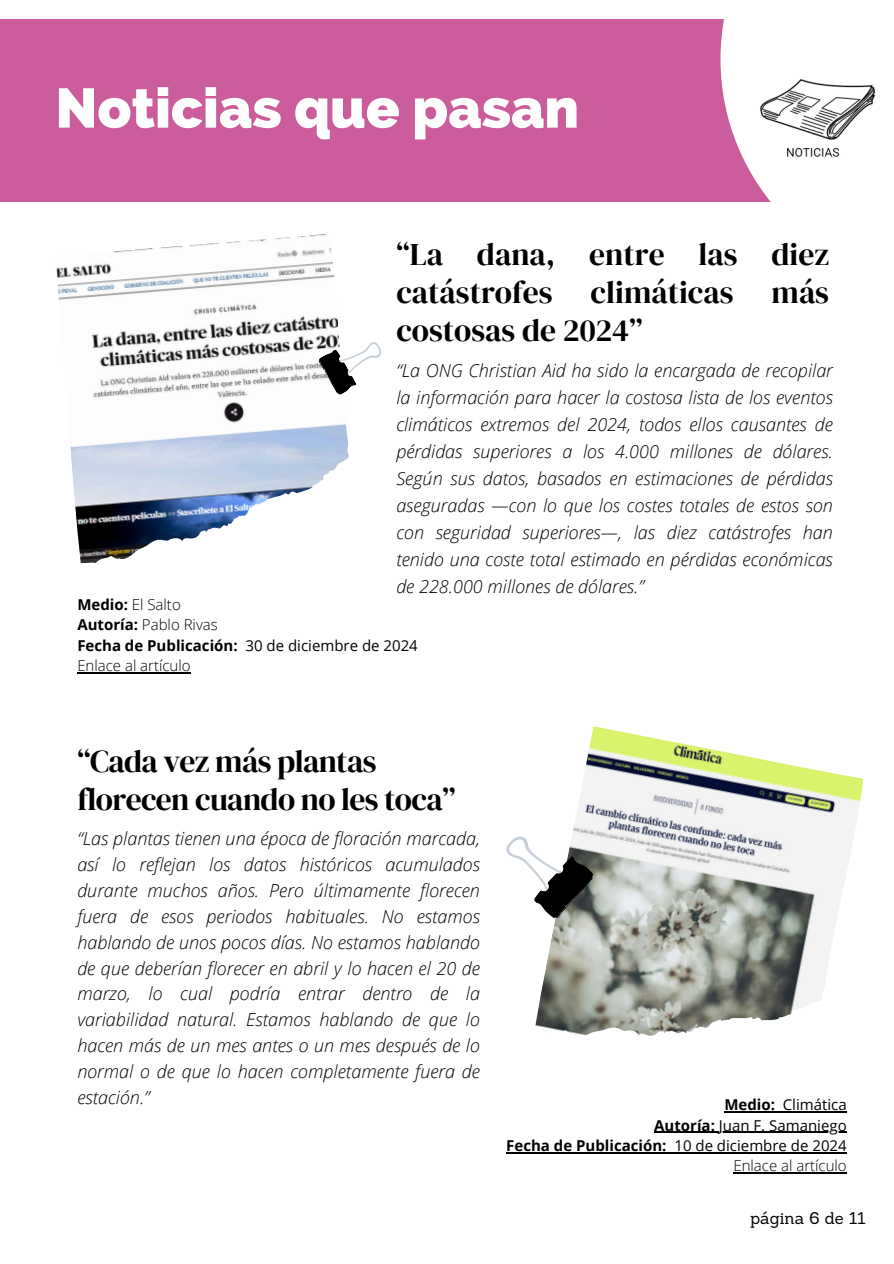
<style>
.page{position:relative;width:894px;height:1264px;background:#fff}
.page>*{position:absolute;margin:0;border:0;box-sizing:border-box;transform-origin:0 0}
.t1{font:800 55.5px "Raleway";color:#fff}
.t2{font:31.5px/38.2px "DM Serif Display";color:#000;text-align:justify}
.t3{font:31.5px/38.2px "DM Serif Display";letter-spacing:-.02em;color:#000}
.t4{font:italic 300 18px/25.8px "Open Sans";color:#000;text-align:justify}
.t5{font:16.5px "Sanchez";color:#000}
.t6{font:15px/20.2px "Open Sans";color:#000;text-align:right}
.t7{font:300 15px "Open Sans";color:#000}
.t8{font:700 15px "Open Sans";color:#000}
.s1{font-weight:700}
.s2{font-weight:300}
</style>
<div class="page">
<div style="left:0;top:19px;width:893px;height:182px;background:#cc5d9c"></div>
<div style="left:720px;top:0;width:173px;height:287px;background:#fff"></div>
<img style="left:760px;top:79px;width:116px;height:78px">
<img style="left:56px;top:234px;width:293px;height:329px">
<svg style="left:318px;top:338px;width:63px;height:57px"></svg>
<img style="left:535px;top:726px;width:328px;height:310px">
<svg style="left:506px;top:831px;width:88px;height:88px"></svg>
<hr style="left:77px;top:672px;width:114px;height:1px;background:#000">
<hr style="left:724px;top:1111px;width:50px;height:1px;background:#000">
<hr style="left:782px;top:1111px;width:64px;height:1px;background:#000">
<hr style="left:654px;top:1131px;width:64px;height:1px;background:#000">
<hr style="left:718px;top:1131px;width:128px;height:1px;background:#000">
<hr style="left:506px;top:1151px;width:160px;height:2px;background:#000">
<hr style="left:674px;top:1151px;width:172px;height:2px;background:#000">
<hr style="left:733px;top:1172px;width:113px;height:1px;background:#000">
<p class="t1" style="left:55px;top:75px;width:525px">Noticias que pasan</p>
<p class="t2" style="left:396px;top:235px;width:434px">“La dana, entre las diez catástrofes climáticas más costosas de 2024”</p>
<p class="t4" style="left:396px;top:357px;width:438px;line-height:27px">“La ONG Christian Aid ha sido la encargada de recopilar la información para hacer la costosa lista de los eventos climáticos extremos del 2024, todos ellos causantes de pérdidas superiores a los 4.000 millones de dólares.<br>Según sus datos, basados en estimaciones de pérdidas aseguradas —con lo que los costes totales de estos son con seguridad superiores—, las diez catástrofes han tenido una coste total estimado en pérdidas económicas de 228.000 millones de dólares.”</p>
<h3 class="t7" style="left:77px;top:594px;width:105px"><span class="s1">Medio:</span> El Salto</h3>
<h3 class="t7" style="left:77px;top:614px;width:142px"><span class="s1">Autoría:</span> Pablo Rivas</h3>
<h2 class="t8" style="left:77px;top:634px;width:162px">Fecha de Publicación:</h2>
<h2 class="t6" style="left:245px;top:634px;width:174px">30 de diciembre de 2024</h2>
<h2 class="t7" style="left:77px;top:655px;width:115px">Enlace al artículo</h2>
<h3 class="t3" style="left:77px;top:741px;width:379px">“Cada vez más plantas florecen cuando no les toca”</h3>
<p class="t4" style="left:77px;top:825px;width:404px">“Las plantas tienen una época de floración marcada, así lo reflejan los datos históricos acumulados durante muchos años. Pero últimamente florecen fuera de esos periodos habituales. No estamos hablando de unos pocos días. No estamos hablando de que deberían florecer en abril y lo hacen el 20 de marzo, lo cual podría entrar dentro de la variabilidad natural. Estamos hablando de que lo hacen más de un mes antes o un mes después de lo normal o de que lo hacen completamente fuera de estación.”</p>
<p class="t6" style="left:724px;top:1094px;width:124px"><span class="s1">Medio:</span> Climática</p>
<p class="t6" style="left:654px;top:1114px;width:194px"><span class="s1">Autoría:</span> Juan F. Samaniego</p>
<p class="t8" style="left:506px;top:1134px;width:162px">Fecha de Publicación:</p>
<p class="t6" style="left:674px;top:1134px;width:174px">10 de diciembre de 2024<br><span class="s2">Enlace al artículo</span></p>
<p class="t5" style="left:749px;top:1206px;width:117px">página 6 de 11</p>
</div>
